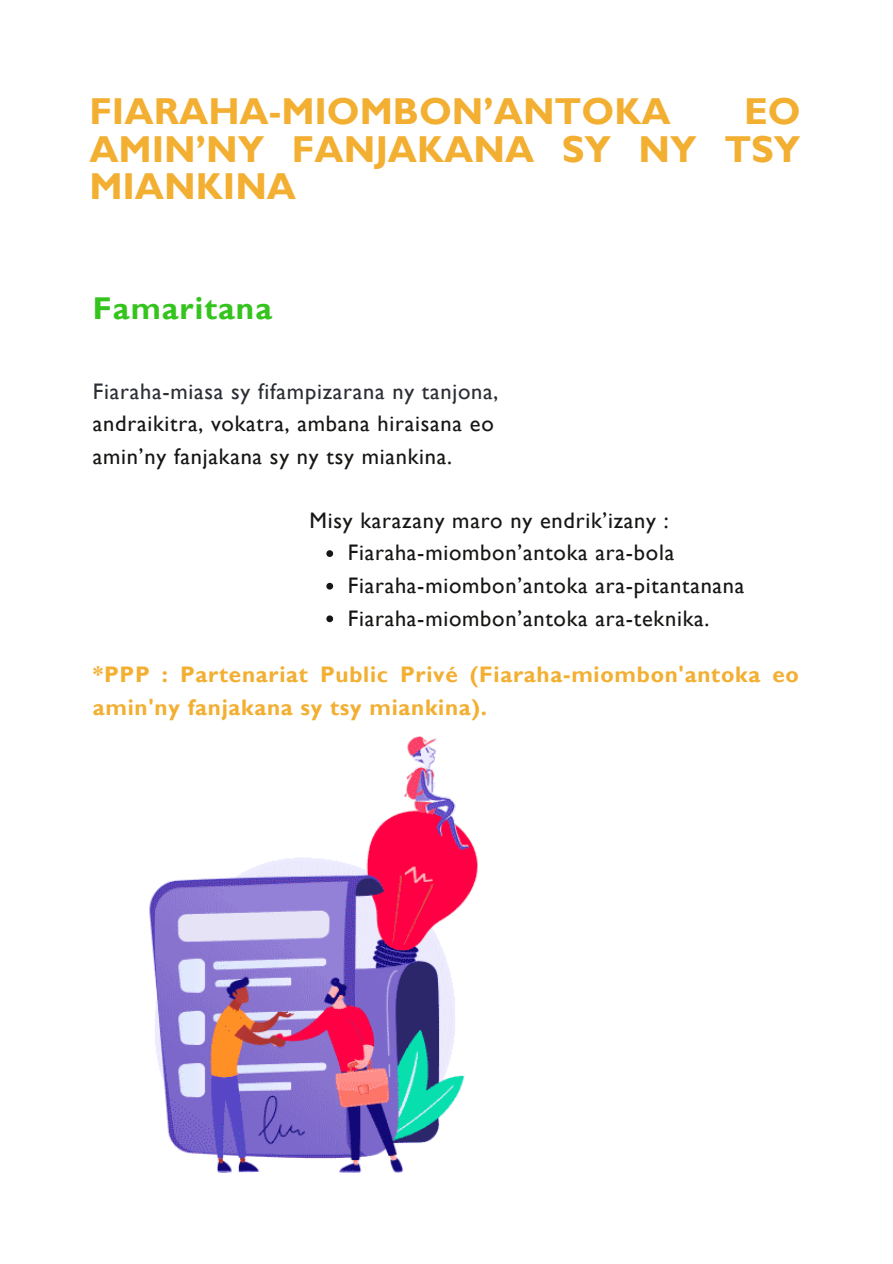
<style>
.page{position:relative;width:893px;height:1264px;background:#fff}
.page>*{position:absolute;margin:0;border:0;box-sizing:border-box;transform-origin:0 0}
.t1{font:700 37.5px/37px "Gill Sans";color:#f2af32;text-align:justify}
.t2{font:700 31.5px "Gill Sans";letter-spacing:.035em;color:#34c41d}
.t3{font:22.5px "Gill Sans";letter-spacing:.035em;color:#171615}
.t4{font:700 22.5px/32.5px "Gill Sans";letter-spacing:.035em;color:#f2af32}
.t5{font:22.5px "Gill Sans";letter-spacing:.035em;color:#2c2e35}
</style>
<div class="page">
<img style="left:149px;top:736px;width:329px;height:437px">
<svg style="left:326px;top:550px;width:7px;height:7px"></svg>
<svg style="left:326px;top:583px;width:7px;height:6px"></svg>
<svg style="left:326px;top:615px;width:7px;height:7px"></svg>
<p class="t1" style="left:89px;top:93px;width:712px;text-indent:654px">EO AMIN’NY FANJAKANA SY NY TSY MIANKINA</p>
<p class="t1" style="left:89px;top:93px;width:582px">FIARAHA-MIOMBON’ANTOKA</p>
<p class="t2" style="left:93px;top:290px;width:181px">Famaritana</p>
<p class="t5" style="left:93px;top:378px;width:407px">Fiaraha-miasa sy fifampizarana ny tanjona,</p>
<p class="t3" style="left:93px;top:410px;width:402px">andraikitra, vokatra, ambana hiraisana eo</p>
<p class="t3" style="left:93px;top:443px;width:361px">amin’ny fanjakana sy ny tsy miankina.</p>
<p class="t3" style="left:309px;top:507px;width:361px">Misy karazany maro ny endrik’izany :</p>
<p class="t3" style="left:348px;top:539px;width:328px">Fiaraha-miombon’antoka ara-bola</p>
<p class="t3" style="left:348px;top:572px;width:398px">Fiaraha-miombon’antoka ara-pitantanana</p>
<p class="t3" style="left:348px;top:604px;width:363px">Fiaraha-miombon’antoka ara-teknika.</p>
<p class="t4" style="left:93px;top:658px;width:707px">*PPP : Partenariat Public Privé (Fiaraha-miombon'antoka eo amin'ny fanjakana sy tsy miankina).</p>
</div>
